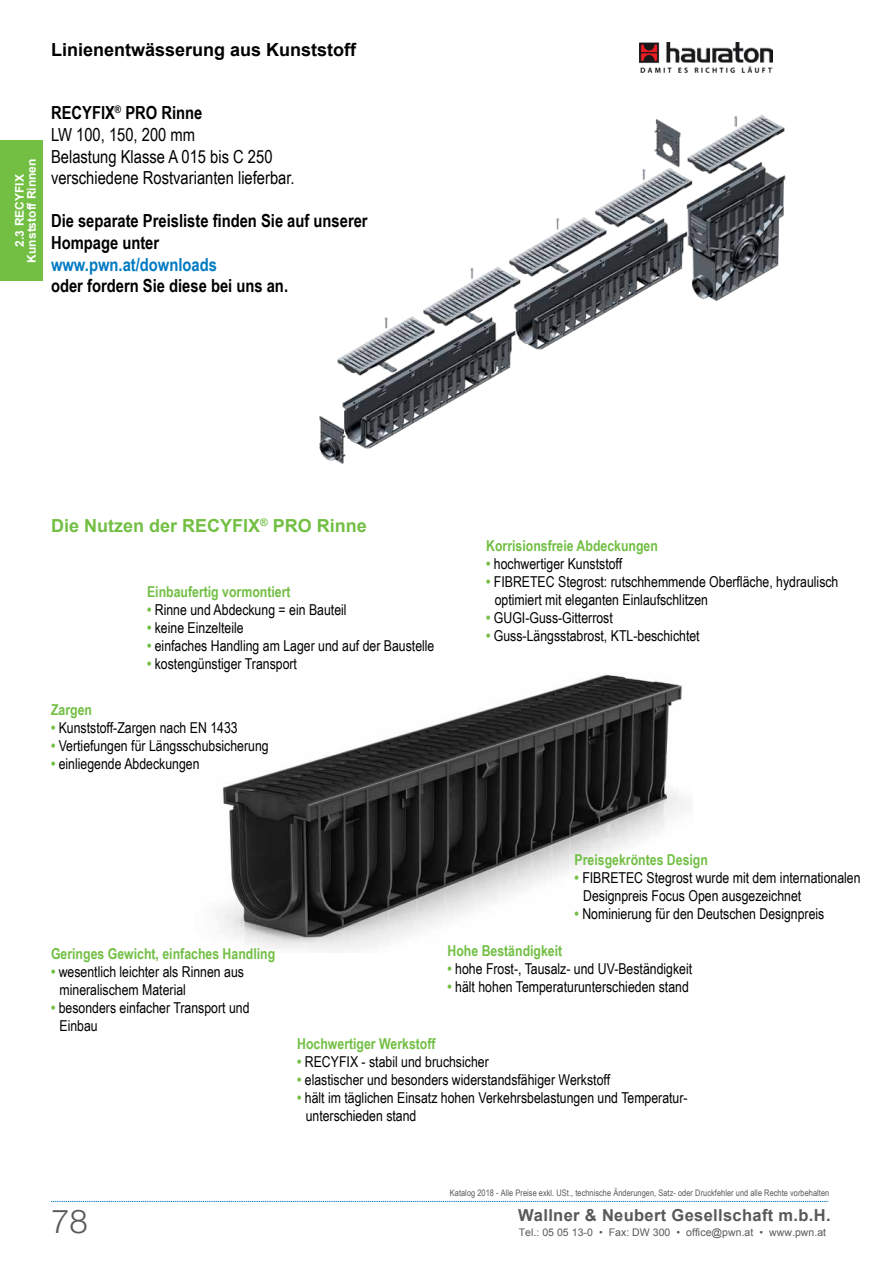
<style>
.page{position:relative;width:893px;height:1263px;background:#fff}
.page>*{position:absolute;margin:0;border:0;box-sizing:border-box;transform-origin:0 0}
.t1{font:300 33px "Helvetica Neue LT Std";color:#58595b}
.t2{font:18px/21.6px "Arial Narrow";color:#000}
.t3{font:700 18px/21.6px "Arial Narrow";color:#000}
.t4{font:700 18px "Arial";color:#000}
.t5{font:700 18px "Arial";color:#72bf44}
.t6{font:700 18px "Arial Narrow";color:#007ac2}
.t7{font:700 16.5px "Arial";letter-spacing:.02em;color:#58595b}
.t8{font:15px/18px "Arial Narrow";color:#000}
.t9{font:700 15px "Arial Narrow";color:#72bf44}
.t10{font:700 12px/12px "Arial";color:#fff;text-align:center}
.t11{font:10.5px "Arial";letter-spacing:.005em;color:#58595b}
.t12{font:9px "Arial Narrow";letter-spacing:.005em;color:#58595b}
.s1{font-weight:700}
.s2{font-weight:700;color:#72bf44}
</style>
<div class="page">
<div style="left:0;top:140px;width:43px;height:141px;background:#72bf44"></div>
<svg style="left:51px;top:1201px;width:777px;height:1px"></svg>
<img style="left:217px;top:675px;width:468px;height:276px">
<img style="left:319px;top:115px;width:467px;height:349px">
<img style="left:640px;top:43px;width:132px;height:30px">
<p class="t4" style="left:51px;top:37px;width:307px">Linienentwässerung aus Kunststoff</p>
<p class="t10" style="left:14px;top:262px;width:105px;rotate:-90deg">2.3 RECYFIX<br>Kunststoff Rinnen</p>
<p class="t2" style="left:51px;top:102px;width:245px"><span class="s1">RECYFIX</span><sup>®</sup> <span class="s1">PRO Rinne<br></span>LW 100, 150, 200 mm<br>Belastung Klasse A 015 bis C 250 verschiedene Rostvarianten lieferbar.</p>
<p class="t3" style="left:51px;top:209px;width:318px">Die separate Preisliste finden Sie auf unserer<br>Hompage unter</p>
<p class="t6" style="left:51px;top:251px;width:167px">www.pwn.at/downloads</p>
<p class="t3" style="left:51px;top:274px;width:239px">oder fordern Sie diese bei uns an.</p>
<p class="t5" style="left:51px;top:514px;width:317px">Die Nutzen der RECYFIX<sup>®</sup> PRO Rinne</p>
<p class="t9" style="left:147px;top:581px;width:145px">Einbaufertig vormontiert</p>
<p class="t8" style="left:147px;top:600px;width:201px"><span class="s2">•</span> Rinne und Abdeckung = ein Bauteil</p>
<p class="t8" style="left:147px;top:618px;width:98px"><span class="s2">•</span> keine Einzelteile</p>
<p class="t8" style="left:147px;top:636px;width:289px"><span class="s2">•</span> einfaches Handling am Lager und auf der Baustelle</p>
<p class="t8" style="left:147px;top:654px;width:151px"><span class="s2">•</span> kostengünstiger Transport</p>
<p class="t9" style="left:51px;top:699px;width:43px">Zargen</p>
<p class="t8" style="left:51px;top:718px;width:188px"><span class="s2">•</span> Kunststoff-Zargen nach EN 1433</p>
<p class="t8" style="left:51px;top:736px;width:219px"><span class="s2">•</span> Vertiefungen für Längsschubsicherung</p>
<p class="t8" style="left:51px;top:754px;width:150px"><span class="s2">•</span> einliegende Abdeckungen</p>
<p class="t9" style="left:486px;top:534px;width:173px">Korrisionsfreie Abdeckungen</p>
<p class="t8" style="left:486px;top:554px;width:138px"><span class="s2">•</span> hochwertiger Kunststoff</p>
<p class="t8" style="left:495px;top:572px;width:345px;text-indent:-9px"><span class="s2">•</span> FIBRETEC Stegrost: rutschhemmende Oberfläche, hydraulisch optimiert mit eleganten Einlaufschlitzen</p>
<p class="t8" style="left:486px;top:608px;width:128px"><span class="s2">•</span> GUGI-Guss-Gitterrost</p>
<p class="t8" style="left:486px;top:626px;width:215px"><span class="s2">•</span> Guss-Längsstabrost, KTL-beschichtet</p>
<p class="t9" style="left:51px;top:942px;width:226px">Geringes Gewicht, einfaches Handling</p>
<p class="t8" style="left:60px;top:962px;width:186px;text-indent:-9px"><span class="s2">•</span> wesentlich leichter als Rinnen aus mineralischem Material</p>
<p class="t8" style="left:60px;top:998px;width:192px;text-indent:-9px"><span class="s2">•</span> besonders einfacher Transport und<br>Einbau</p>
<p class="t9" style="left:575px;top:849px;width:135px">Preisgekröntes Design</p>
<p class="t8" style="left:583px;top:868px;width:279px;text-indent:-9px"><span class="s2">•</span> FIBRETEC Stegrost wurde mit dem internationalen<br>Designpreis Focus Open ausgezeichnet</p>
<p class="t8" style="left:575px;top:904px;width:251px"><span class="s2">•</span> Nominierung für den Deutschen Designpreis</p>
<p class="t9" style="left:447px;top:939px;width:116px">Hohe Beständigkeit</p>
<p class="t8" style="left:447px;top:959px;width:246px"><span class="s2">•</span> hohe Frost-, Tausalz- und UV-Beständigkeit</p>
<p class="t8" style="left:447px;top:977px;width:243px"><span class="s2">•</span> hält hohen Temperaturunterschieden stand</p>
<h1 class="t1" style="left:51px;top:1200px;width:38px">78</h1>
<p class="t9" style="left:297px;top:1032px;width:140px">Hochwertiger Werkstoff</p>
<p class="t8" style="left:297px;top:1052px;width:193px"><span class="s2">•</span> RECYFIX - stabil und bruchsicher</p>
<p class="t8" style="left:297px;top:1070px;width:314px"><span class="s2">•</span> elastischer und besonders widerstandsfähiger Werkstoff</p>
<p class="t8" style="left:306px;top:1088px;width:383px;text-indent:-9px"><span class="s2">•</span> hält im täglichen Einsatz hohen Verkehrsbelastungen und Temperatur&shy;unterschieden stand</p>
<p class="t12" style="left:450px;top:1186px;width:381px">Katalog 2018 - Alle Preise exkl. USt., technische Änderungen, Satz- oder Druckfehler und alle Rechte vorbehalten</p>
<p class="t7" style="left:518px;top:1204px;width:314px">Wallner &amp; Neubert Gesellschaft m.b.H.</p>
<p class="t11" style="left:519px;top:1225px;width:309px">Tel.: 05 05 13-0 • Fax: DW 300 • office@pwn.at • www.pwn.at</p>
</div>
